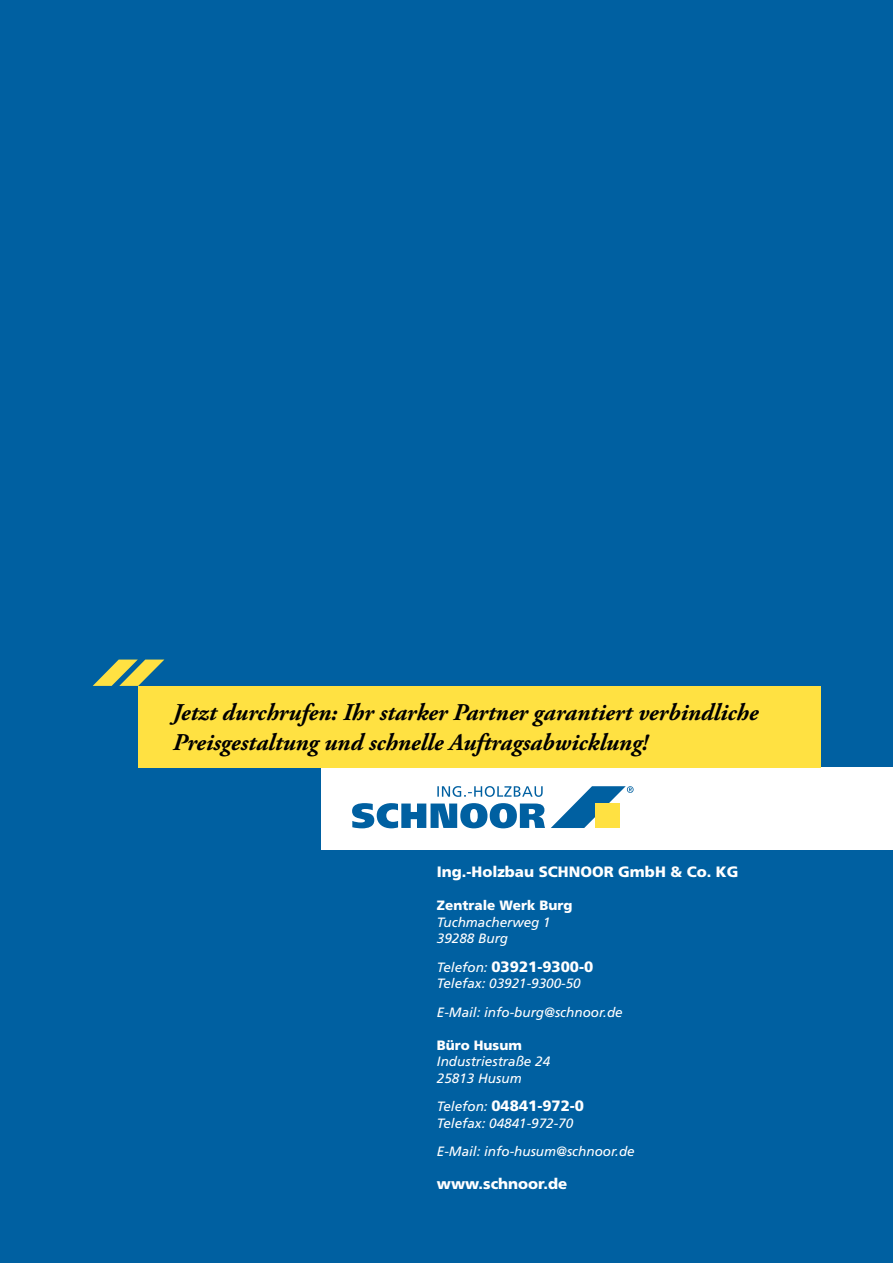
<style>
.page{position:relative;width:893px;height:1263px;background:#0060a1}
.page>*{position:absolute;margin:0;border:0;box-sizing:border-box;transform-origin:0 0}
.t1{font:italic 700 24px/30px "Adobe Garamond Pro";color:#000}
.t2{font:900 15px "Frutiger";color:#fff}
.t3{font:italic 13.5px/16.5px "Frutiger";color:#fff}
.t4{font:900 13.5px "Frutiger";color:#fff}
.s1{font-weight:400;font-style:italic;font-size:13.5px}
</style>
<div class="page">
<div style="left:321px;top:767px;width:572px;height:83px;background:#fff"></div>
<svg style="left:551px;top:786px;width:83px;height:42px"></svg>
<svg style="left:352px;top:803px;width:193px;height:25px"></svg>
<svg style="left:437px;top:786px;width:106px;height:11px"></svg>
<div style="left:138px;top:686px;width:683px;height:81px;background:#ffe142"></div>
<svg style="left:93px;top:659px;width:71px;height:27px"></svg>
<h1 class="t1" style="left:173px;top:698px;width:587px">Jetzt durchrufen: Ihr starker Partner garantiert verbindliche<br>Preisgestaltung und schnelle Auftragsabwicklung!</h1>
<p class="t2" style="left:437px;top:863px;width:303px">Ing.-Holzbau SCHNOOR GmbH &amp; Co. KG</p>
<p class="t4" style="left:437px;top:897px;width:137px">Zentrale Werk Burg</p>
<p class="t3" style="left:437px;top:913px;width:115px">Tuchmacherweg 1<br>39288 Burg</p>
<p class="t2" style="left:437px;top:957px;width:158px"><span class="s1">Telefon:</span> 03921-9300-0</p>
<p class="t3" style="left:437px;top:969px;width:187px;line-height:28.5px">Telefax: 03921-9300-50<br>E-Mail: info-burg@schnoor.de</p>
<p class="t4" style="left:437px;top:1037px;width:86px">Büro Husum</p>
<p class="t3" style="left:437px;top:1053px;width:115px">Industriestraße 24<br>25813 Husum</p>
<p class="t2" style="left:437px;top:1097px;width:149px"><span class="s1">Telefon:</span> 04841-972-0</p>
<p class="t3" style="left:437px;top:1108px;width:199px;line-height:28.5px">Telefax: 04841-972-70<br>E-Mail: info-husum@schnoor.de</p>
<p class="t2" style="left:437px;top:1175px;width:132px">www.schnoor.de</p>
</div>
